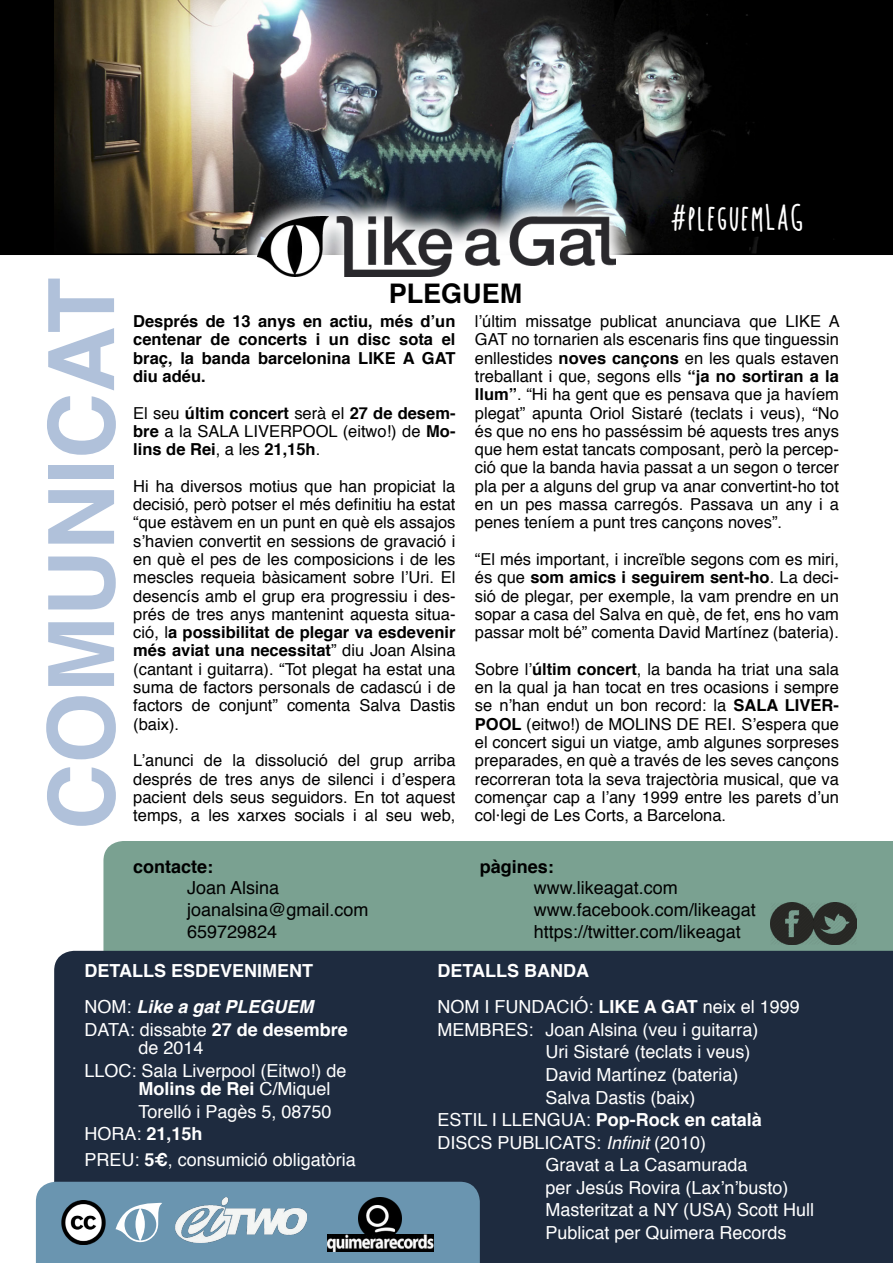
<style>
.page{position:relative;width:893px;height:1263px;background:#fff}
.page>*{position:absolute;margin:0;border:0;box-sizing:border-box;transform-origin:0 0}
.t1{font:700 91.5px "Helvetica";color:#b0c1da}
.t2{font:37.5px "Hammers and Strings";color:#fff}
.t3{font:700 27px "Helvetica";color:#000}
.t4{font:18px/18.3px "Helvetica";color:#fff}
.t5{font:18px/21.6px "Helvetica";color:#000}
.t6{font:700 18px/36.6px "Helvetica";color:#fff}
.t7{font:700 18px "Helvetica";color:#000}
.t8{font:16.5px/18.3px "Helvetica";color:#000;text-align:justify}
.t9{font:700 16.5px/18.3px "Helvetica";color:#000;text-align:justify}
.s1{font-weight:700}
.s2{font-weight:400}
.s3{font-style:italic}
</style>
<div class="page">
<div style="left:103px;top:841px;width:790px;height:110px;background:#7aa191"></div>
<div style="left:54px;top:951px;width:839px;height:312px;background:#1e2b3f"></div>
<img style="left:0;top:0;width:893px;height:255px">
<img style="left:235px;top:193px;width:404px;height:72px">
<img style="left:258px;top:217px;width:357px;height:60px">
<svg style="left:36px;top:1182px;width:444px;height:81px;background:#7598ae"></svg>
<img style="left:327px;top:1235px;width:106px;height:16px">
<img style="left:771px;top:902px;width:86px;height:43px">
<h2 class="t2" style="left:670px;top:198px;width:136px">#pleguemLAG</h2>
<h1 class="t1" style="left:8px;top:830px;width:554px;rotate:-90deg">COMUNICAT</h1>
<h3 class="t3" style="left:389px;top:271px;width:135px">PLEGUEM</h3>
<p class="t9" style="left:133px;top:312px;width:324px">Després de 13 anys en actiu, més d’un centenar de concerts i un disc sota el braç, la banda barcelonina LIKE A GAT diu adéu.</p>
<p class="t8" style="left:133px;top:404px;width:324px">El seu <span class="s1">últim concert</span> serà el <span class="s1">27 de desem&shy;bre</span> a la SALA LIVERPOOL (eitwo!) de <span class="s1">Mo&shy;lins de Rei</span>, a les <span class="s1">21,15h</span>.</p>
<p class="t8" style="left:133px;top:477px;width:324px">Hi ha diversos motius que han propiciat la decisió, però potser el més definitiu ha estat “que estàvem en un punt en què els assajos s’havien convertit en sessions de gravació i en què el pes de les composicions i de les mescles requeia bàsicament sobre l’Uri. El desencís amb el grup era progressiu i des&shy;prés de tres anys mantenint aquesta situa&shy;ció, l<span class="s1">a possibilitat de plegar va esdevenir més aviat una necessitat</span>” diu Joan Alsina (cantant i guitarra). “Tot plegat ha estat una suma de factors personals de cadascú i de factors de conjunt” comenta Salva Dastis (baix).</p>
<p class="t8" style="left:133px;top:752px;width:324px">L’anunci de la dissolució del grup arriba després de tres anys de silenci i d’espera pacient dels seus seguidors. En tot aquest</p>
<p class="t8" style="left:133px;top:807px;width:324px">temps, a les xarxes socials i al seu web,</p>
<p class="t7" style="left:133px;top:852px;width:82px">contacte:</p>
<p class="t5" style="left:187px;top:878px;width:183px">Joan Alsina joanalsina@gmail.com<br>659729824</p>
<p class="t8" style="left:475px;top:313px;width:367px">l’últim missatge publicat anunciava que LIKE A GAT no tornarien als escenaris fins que tinguessin enllestides <span class="s1">noves cançons</span> en les quals estaven treballant i que, segons ells <span class="s1">“ja no sortiran a la llum”</span>. “Hi ha gent que es pensava que ja havíem plegat” apunta Oriol Sistaré (teclats i veus), “No és que no ens ho passéssim bé aquests tres anys que hem estat tancats composant, però la percep&shy;ció que la banda havia passat a un segon o tercer pla per a alguns del grup va anar convertint-ho tot en un pes massa carregós. Passava un any i a penes teníem a punt tres cançons noves”.</p>
<p class="t8" style="left:475px;top:550px;width:366px">“El més important, i increïble segons com es miri, és que <span class="s1">som amics i seguirem sent-ho</span>. La deci&shy;sió de plegar, per exemple, la vam prendre en un sopar a casa del Salva en què, de fet, ens ho vam passar molt bé” comenta David Martínez (bateria).</p>
<p class="t8" style="left:475px;top:660px;width:366px">Sobre l’<span class="s1">últim concert</span>, la banda ha triat una sala en la qual ja han tocat en tres ocasions i sempre se n’han endut un bon record: la <span class="s1">SALA LIVER-POOL</span> (eitwo!) de MOLINS DE REI. S’espera que el concert sigui un viatge, amb algunes sorpreses preparades, en què a través de les seves cançons recorreran tota la seva trajectòria musical, que va començar cap a l’any 1999 entre les parets d’un col·legi de Les Corts, a Barcelona.</p>
<p class="t7" style="left:480px;top:852px;width:76px">pàgines:</p>
<p class="t5" style="left:534px;top:878px;width:224px">www.likeagat.com www.facebook.com/likeagat https://twitter.com/likeagat</p>
<p class="t6" style="left:84px;top:952px;width:231px">DETALLS ESDEVENIMENT<br><span class="s2">NOM:</span> <span class="s3">Like a gat PLEGUEM</span></p>
<p class="t4" style="left:138px;top:1021px;width:211px;text-indent:-54px">DATA: dissabte <span class="s1">27 de desembre </span>de 2014</p>
<p class="t4" style="left:138px;top:1062px;width:210px;text-indent:-54px">LLOC: Sala Liverpool (Eitwo!) de<br><span class="s1">Molins de Rei</span> C/Miquel</p>
<p class="t4" style="left:84px;top:1100px;width:249px;line-height:22.5px;text-indent:54px">Torelló i Pagès 5, 08750<br>HORA: <span class="s1">21,15h</span></p>
<p class="t4" style="left:84px;top:1151px;width:273px">PREU: <span class="s1">5€</span>, consumició obligatòria</p>
<p class="t4" style="left:437px;top:953px;width:364px;line-height:36.6px"><span class="s1">DETALLS BANDA<br></span>NOM I FUNDACIÓ: <span class="s1">LIKE A GAT</span> neix el 1999</p>
<p class="t4" style="left:437px;top:1021px;width:323px">MEMBRES: Joan Alsina (veu i guitarra)</p>
<p class="t4" style="left:545px;top:1043px;width:207px">Uri Sistaré (teclats i veus)</p>
<p class="t4" style="left:545px;top:1066px;width:195px">David Martínez (bateria)</p>
<p class="t4" style="left:545px;top:1088px;width:152px">Salva Dastis (baix)</p>
<p class="t6" style="left:437px;top:1102px;width:326px"><span class="s2">ESTIL I LLENGUA:</span> Pop-Rock en català</p>
<p class="t4" style="left:437px;top:1134px;width:270px">DISCS PUBLICATS: <span class="s3">Infinit</span> (2010)</p>
<p class="t4" style="left:545px;top:1156px;width:204px">Gravat a La Casamurada</p>
<p class="t4" style="left:545px;top:1179px;width:245px">per Jesús Rovira (Lax’n’busto)</p>
<p class="t4" style="left:545px;top:1201px;width:270px">Masteritzat a NY (USA) Scott Hull</p>
<p class="t4" style="left:545px;top:1224px;width:243px">Publicat per Quimera Records</p>
</div>
